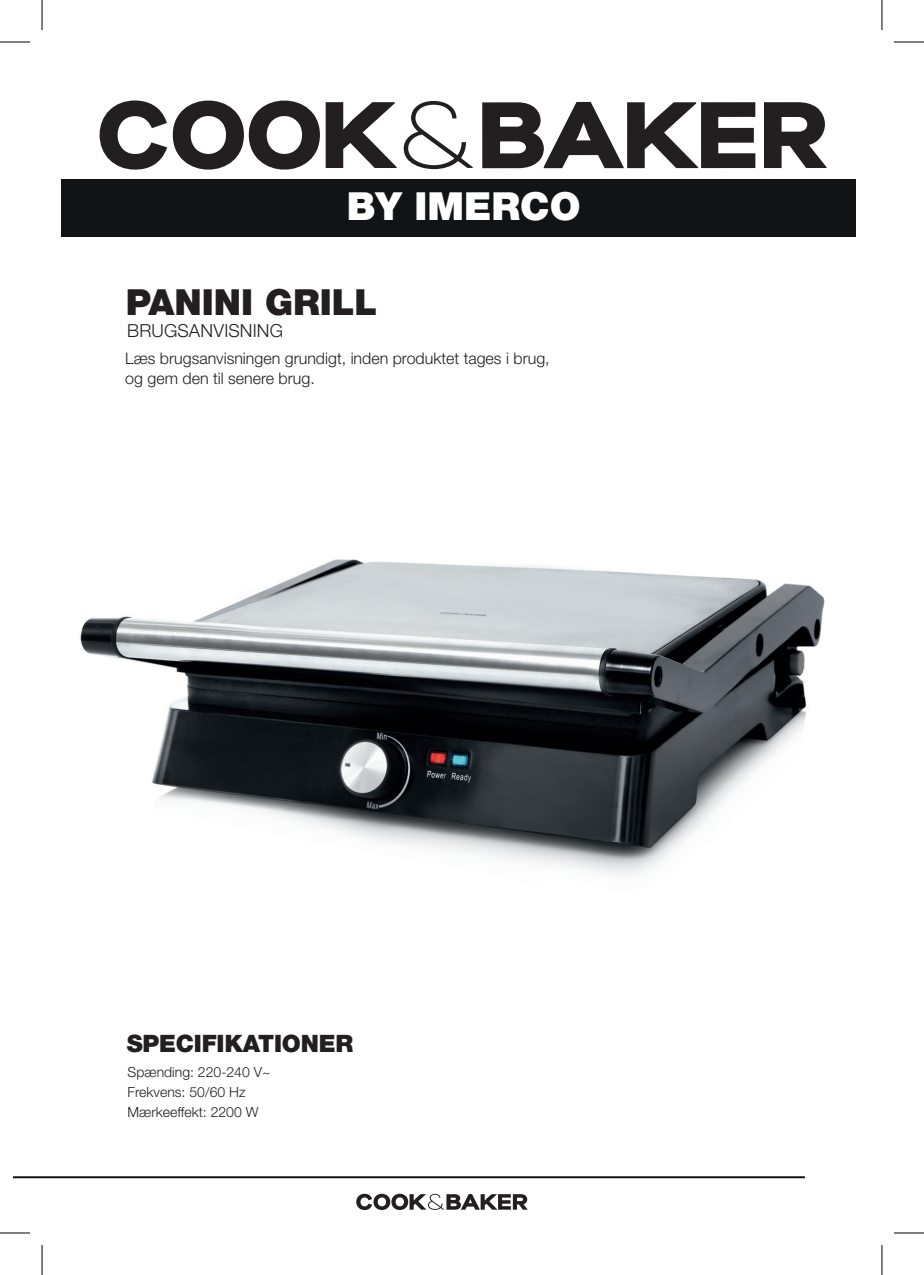
<style>
.page{position:relative;width:924px;height:1275px;background:#fff}
.page>*{position:absolute;margin:0;border:0;box-sizing:border-box;transform-origin:0 0}
.t1{font:900 38.8px "Helvetica Neue LT Std";color:#fff}
.t2{font:900 36px "Helvetica Neue LT Std";color:#231f20}
.t3{font:900 24px "Helvetica Neue LT Std";letter-spacing:-.01em;color:#231f20}
.t4{font:300 18px "Helvetica Neue LT Std";letter-spacing:.01em;color:#231f20}
.t5{font:300 16px/20px "Helvetica Neue LT Std";color:#231f20}
.t6{font:300 14px/20px "Helvetica Neue LT Std";color:#231f20}
</style>
<div class="page">
<div style="left:61px;top:179px;width:794px;height:57px;background:#111416"></div>
<hr style="left:14px;top:1176px;width:790px;height:2px;background:#111416">
<svg style="left:100px;top:100px;width:67px;height:70px"></svg>
<svg style="left:173px;top:100px;width:223px;height:70px"></svg>
<svg style="left:403px;top:101px;width:69px;height:68px"></svg>
<svg style="left:482px;top:102px;width:273px;height:66px"></svg>
<svg style="left:764px;top:102px;width:62px;height:66px"></svg>
<svg style="left:356px;top:1193px;width:171px;height:17px"></svg>
<img style="left:80px;top:559px;width:745px;height:316px">
<hr style="left:0;top:42px;width:30px;height:1px;background:#000">
<hr style="left:893px;top:42px;width:30px;height:1px;background:#000">
<hr style="left:0;top:1232px;width:30px;height:1px;background:#000">
<hr style="left:893px;top:1232px;width:30px;height:1px;background:#000">
<hr style="left:42px;top:0;width:1px;height:30px;background:#000">
<hr style="left:42px;top:1245px;width:1px;height:30px;background:#000">
<hr style="left:881px;top:0;width:1px;height:30px;background:#000">
<hr style="left:881px;top:1245px;width:1px;height:30px;background:#000">
<h1 class="t1" style="left:347px;top:183px;width:235px">BY IMERCO</h1>
<h2 class="t2" style="left:126px;top:280px;width:253px">PANINI GRILL</h2>
<p class="t4" style="left:127px;top:320px;width:157px">BRUGSANVISNING</p>
<p class="t5" style="left:125px;top:348px;width:426px">Læs brugsanvisningen grundigt, inden produktet tages i brug, og gem den til senere brug.</p>
<h3 class="t3" style="left:127px;top:1029px;width:228px">SPECIFIKATIONER</h3>
<p class="t6" style="left:128px;top:1062px;width:144px">Spænding: 220-240 V~<br>Frekvens: 50/60 Hz<br>Mærkeeffekt: 2200 W</p>
</div>
